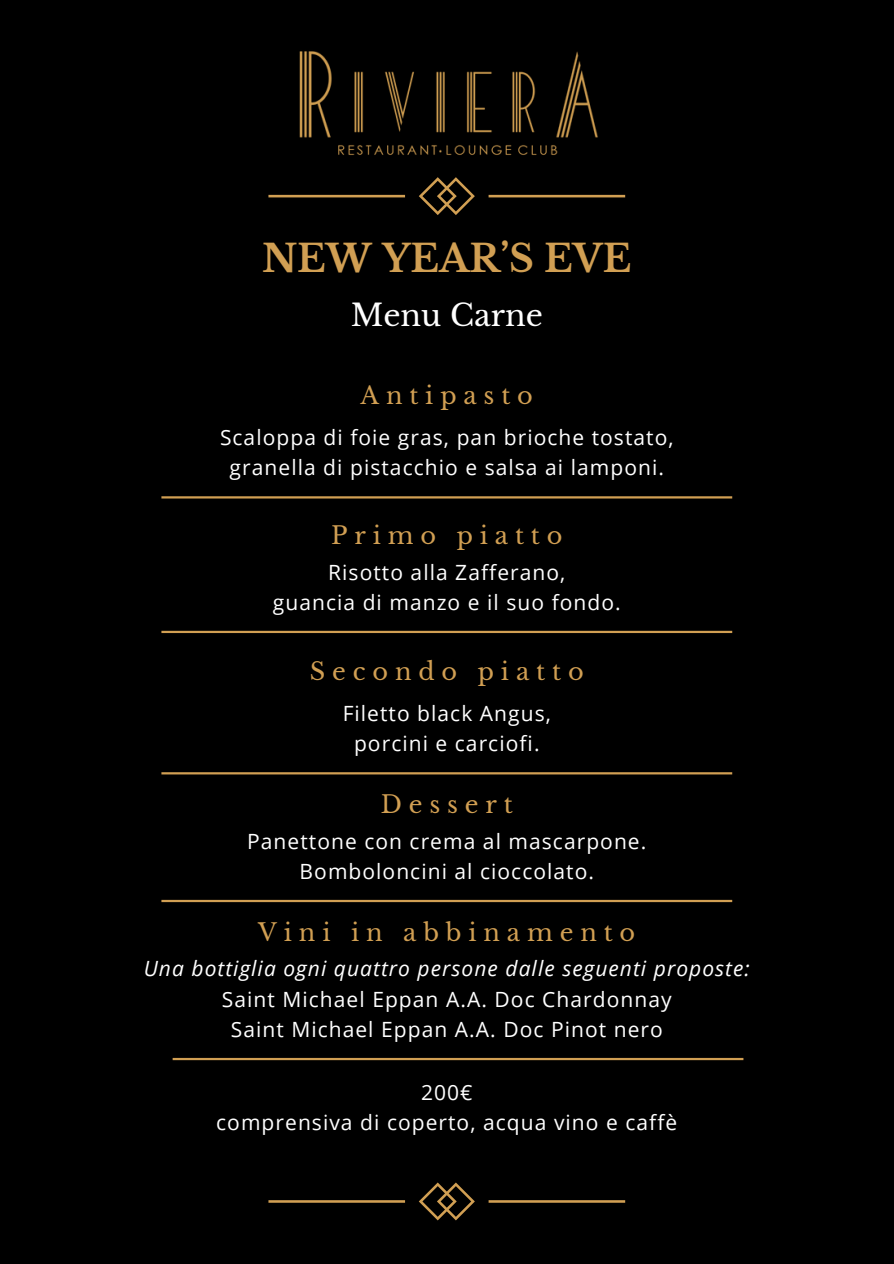
<style>
.page{position:relative;width:894px;height:1264px;background:#fff}
.page>*{position:absolute;margin:0;border:0;box-sizing:border-box;transform-origin:0 0}
.t1{font:700 37.5px "Libre Baskerville";color:#d19f53}
.t2{font:30px "Libre Baskerville";color:#fff}
.t3{font:24px "Libre Baskerville";letter-spacing:.285em;color:#d19f53}
.t4{font:21px/30.3px "Open Sans";letter-spacing:.05em;color:#fff;text-align:center}
.t5{font:italic 21px "Open Sans";letter-spacing:.05em;color:#fff}
</style>
<div class="page">
<div style="left:0;top:0;width:893px;height:1263px;background:#000"></div>
<hr style="left:161px;top:496px;width:571px;height:2px;background:#d19f53">
<img style="left:299px;top:51px;width:299px;height:104px">
<svg style="left:268px;top:177px;width:356px;height:38px"></svg>
<svg style="left:268px;top:1182px;width:357px;height:38px"></svg>
<hr style="left:161px;top:630px;width:571px;height:3px;background:#d19f53">
<hr style="left:161px;top:772px;width:571px;height:2px;background:#d19f53">
<hr style="left:161px;top:899px;width:571px;height:3px;background:#d19f53">
<hr style="left:172px;top:1057px;width:571px;height:3px;background:#d19f53">
<h1 class="t1" style="left:262px;top:235px;width:371px">NEW YEAR’S EVE</h1>
<h2 class="t2" style="left:350px;top:297px;width:194px">Menu Carne</h2>
<h2 class="t3" style="left:360px;top:380px;width:174px">Antipasto</h2>
<p class="t4" style="left:220px;top:421px;width:455px">Scaloppa di foie gras, pan brioche tostato, granella di pistacchio e salsa ai lamponi.</p>
<p class="t3" style="left:331px;top:520px;width:233px">Primo piatto</p>
<p class="t4" style="left:328px;top:556px;width:239px">Risotto alla Zafferano,</p>
<h2 class="t4" style="left:273px;top:586px;width:349px">guancia di manzo e il suo fondo.</h2>
<p class="t3" style="left:310px;top:656px;width:275px">Secondo piatto</p>
<p class="t4" style="left:342px;top:697px;width:210px">Filetto black Angus,</p>
<h2 class="t4" style="left:354px;top:728px;width:187px">porcini e carciofi.</h2>
<p class="t3" style="left:380px;top:789px;width:134px">Dessert</p>
<p class="t4" style="left:247px;top:825px;width:400px">Panettone con crema al mascarpone.</p>
<h2 class="t4" style="left:299px;top:855px;width:296px">Bomboloncini al cioccolato.</h2>
<p class="t3" style="left:258px;top:917px;width:378px">Vini in abbinamento</p>
<p class="t5" style="left:144px;top:953px;width:607px">Una bottiglia ogni quattro persone dalle seguenti proposte:</p>
<p class="t4" style="left:222px;top:983px;width:451px">Saint Michael Eppan A.A. Doc Chardonnay</p>
<p class="t4" style="left:231px;top:1013px;width:433px">Saint Michael Eppan A.A. Doc Pinot nero</p>
<p class="t4" style="left:421px;top:1076px;width:53px">200€</p>
<h2 class="t4" style="left:216px;top:1106px;width:462px">comprensiva di coperto, acqua vino e caffè</h2>
</div>
